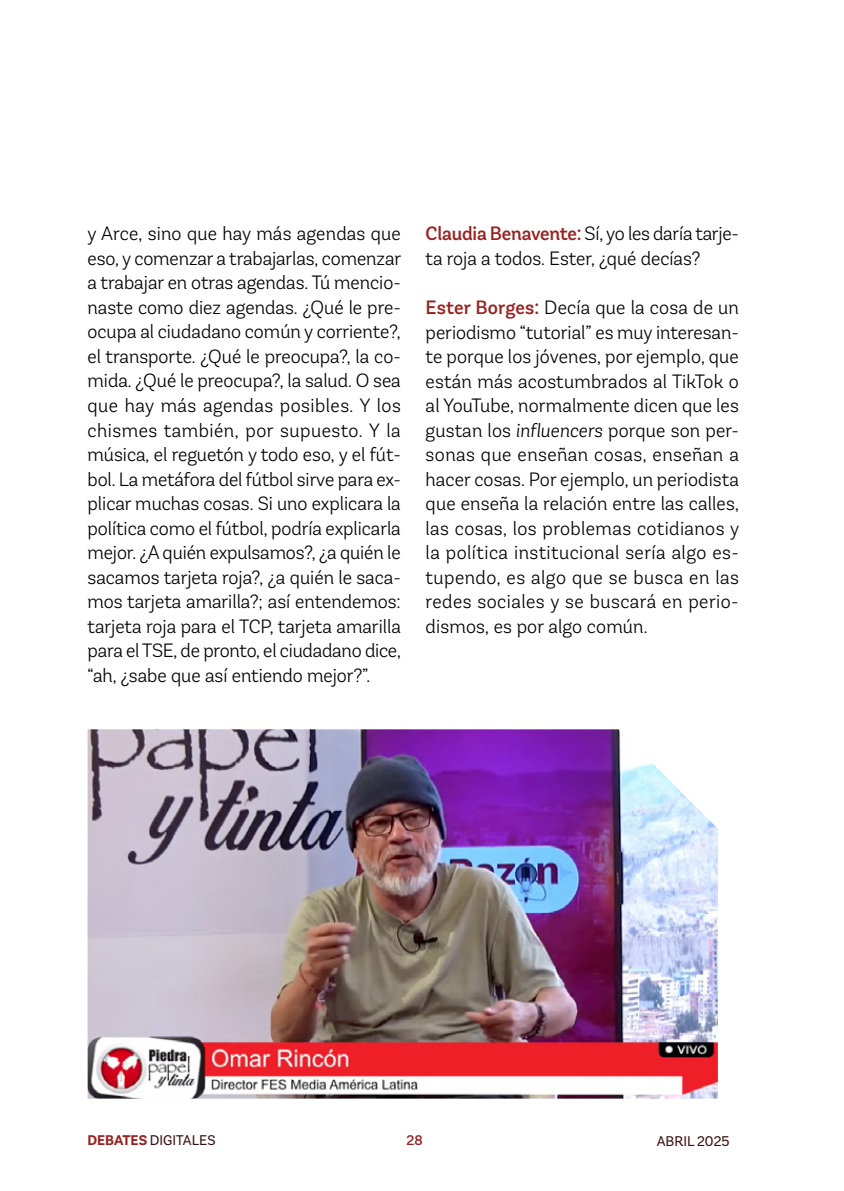
<style>
.page{position:relative;width:844px;height:1191px;background:#fff}
.page>*{position:absolute;margin:0;border:0;box-sizing:border-box;transform-origin:0 0}
.t1{font:300 19.25px/24.5px "Andes Neue";color:#000;text-align:justify}
.t2{font:14px "Andes Neue";letter-spacing:.005em;color:#380d0d}
.t3{font:500 14px "Andes Neue";color:#992121}
.s1{font-weight:500;color:#992121}
.s2{font-style:italic}
.s3{font-weight:700;color:#992121}
</style>
<div class="page">
<img style="left:88px;top:729px;width:629px;height:369px">
<p class="t1" style="left:88px;top:221px;width:315px">y Arce, sino que hay más agendas que eso, y comenzar a trabajarlas, comenzar a trabajar en otras agendas. Tú mencio&shy;naste como diez agendas. ¿Qué le pre&shy;ocupa al ciudadano común y corriente?, el transporte. ¿Qué le preocupa?, la co&shy;mida. ¿Qué le preocupa?, la salud. O sea que hay más agendas posibles. Y los chismes también, por supuesto. Y la música, el reguetón y todo eso, y el fút&shy;bol. La metáfora del fútbol sirve para ex&shy;plicar muchas cosas. Si uno explicara la política como el fútbol, podría explicarla mejor. ¿A quién expulsamos?, ¿a quién le sacamos tarjeta roja?, ¿a quién le saca&shy;mos tarjeta amarilla?; así entendemos: tarjeta roja para el TCP, tarjeta amarilla para el TSE, de pronto, el ciudadano dice, “ah, ¿sabe que así entiendo mejor?”.</p>
<p class="t1" style="left:425px;top:221px;width:315px"><span class="s1">Claudia Benavente:</span> Sí, yo les daría tarje&shy;ta roja a todos. Ester, ¿qué decías?</p>
<p class="t1" style="left:425px;top:295px;width:315px"><span class="s1">Ester Borges:</span> Decía que la cosa de un periodismo “tutorial” es muy interesan&shy;te porque los jóvenes, por ejemplo, que están más acostumbrados al TikTok o al YouTube, normalmente dicen que les gustan los <span class="s2">influencers</span> porque son per&shy;sonas que enseñan cosas, enseñan a hacer cosas. Por ejemplo, un periodista que enseña la relación entre las calles, las cosas, los problemas cotidianos y la política institucional sería algo es&shy;tupendo, es algo que se busca en las redes sociales y se buscará en perio&shy;dismos, es por algo común.</p>
<p class="t2" style="left:87px;top:1131px;width:130px"><span class="s3">DEBATES</span> DIGITALES</p>
<p class="t3" style="left:406px;top:1131px;width:18px">28</p>
<p class="t2" style="left:656px;top:1132px;width:74px">ABRIL 2025</p>
</div>
